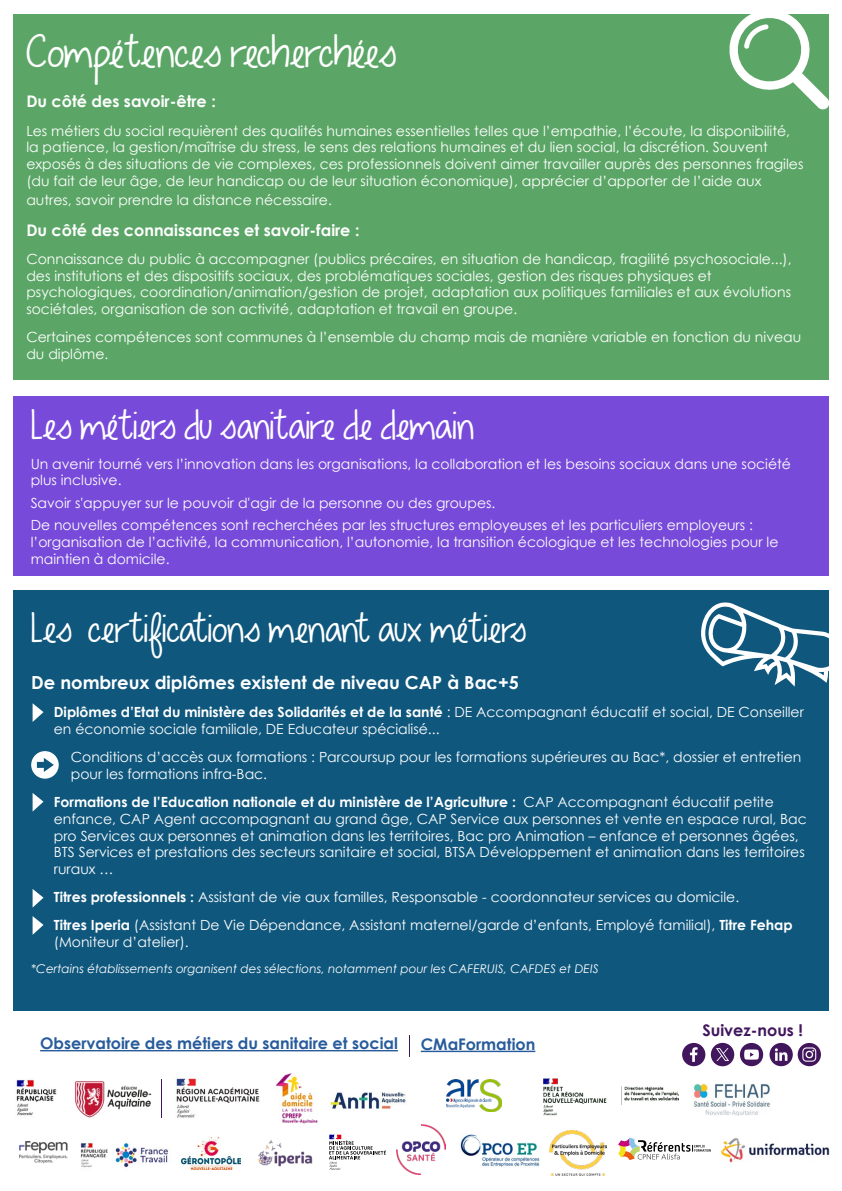
<style>
.page{position:relative;width:842px;height:1191px;background:#fff}
.page>*{position:absolute;margin:0;border:0;box-sizing:border-box;transform-origin:0 0}
.t1{font:40px "KG Begin Again";color:#fff}
.t2{font:36px "KG Begin Again";color:#fff}
.t3{font:700 18px "Century Gothic";color:#fff}
.t4{font:700 16px "Century Gothic";color:#fff}
.t5{font:700 16px "Century Gothic";color:#275b9b}
.t6{font:700 16px "Century Gothic";color:#42165d}
.t7{font:14px/16.8px "Century Gothic";color:#fff}
.t8{font:italic 12px "Century Gothic";color:#fff}
.s1{font-weight:700}
</style>
<div class="page">
<div style="left:13px;top:14px;width:816px;height:366px;background:#5ba666"></div>
<div style="left:13px;top:396px;width:816px;height:179px;background:#774ad9"></div>
<svg style="left:769px;top:1043px;width:52px;height:23px"></svg>
<svg style="left:682px;top:1043px;width:23px;height:23px"></svg>
<svg style="left:740px;top:1043px;width:23px;height:23px"></svg>
<div style="left:711px;top:1042px;width:23px;height:24px;background:#42165d;border-radius:50%"></div>
<svg style="left:716px;top:1048px;width:13px;height:13px"></svg>
<img style="left:16px;top:1079px;width:41px;height:37px">
<img style="left:75px;top:1081px;width:77px;height:36px">
<hr style="left:161px;top:1078px;width:1px;height:39px;background:#42165d">
<div style="left:13px;top:590px;width:816px;height:421px;background:#0f577d"></div>
<svg style="left:729px;top:14px;width:100px;height:96px"></svg>
<svg style="left:701px;top:602px;width:128px;height:84px"></svg>
<img style="left:275px;top:1073px;width:43px;height:51px">
<img style="left:19px;top:1141px;width:49px;height:22px">
<img style="left:258px;top:1140px;width:55px;height:27px">
<img style="left:176px;top:1078px;width:84px;height:40px">
<img style="left:330px;top:1092px;width:76px;height:17px">
<img style="left:549px;top:1130px;width:57px;height:45px">
<img style="left:544px;top:1078px;width:135px;height:38px">
<img style="left:693px;top:1083px;width:77px;height:32px">
<img style="left:80px;top:1142px;width:89px;height:26px">
<img style="left:181px;top:1137px;width:59px;height:32px">
<svg style="left:329px;top:1134px;width:57px;height:35px"></svg>
<img style="left:396px;top:1124px;width:50px;height:50px">
<img style="left:460px;top:1134px;width:80px;height:33px">
<svg style="left:618px;top:1137px;width:93px;height:23px"></svg>
<hr style="left:40px;top:1050px;width:358px;height:1px;background:#275b9b">
<svg style="left:31px;top:751px;width:28px;height:27px"></svg>
<svg style="left:33px;top:703px;width:11px;height:19px"></svg>
<svg style="left:33px;top:889px;width:11px;height:18px"></svg>
<svg style="left:33px;top:916px;width:11px;height:18px"></svg>
<svg style="left:409px;top:1035px;width:1px;height:21px"></svg>
<hr style="left:421px;top:1050px;width:114px;height:2px;background:#275b9b">
<svg style="left:33px;top:793px;width:11px;height:18px"></svg>
<img style="left:720px;top:1138px;width:110px;height:25px">
<img style="left:447px;top:1079px;width:55px;height:32px">
<h1 class="t1" style="left:26px;top:27px;width:371px">Compétences recherchées</h1>
<p class="t4" style="left:26px;top:89px;width:191px">Du côté des savoir-être :</p>
<p class="t7" style="left:26px;top:122px;width:779px">Les métiers du social requièrent des qualités humaines essentielles telles que l’empathie, l’écoute, la disponibilité, la patience, la gestion/maîtrise du stress, le sens des relations humaines et du lien social, la discrétion. Souvent exposés à des situations de vie complexes, ces professionnels doivent aimer travailler auprès des personnes fragiles (du fait de leur âge, de leur handicap ou de leur situation économique), apprécier d’apporter de l’aide aux</p>
<p class="t7" style="left:26px;top:191px;width:307px">autres, savoir prendre la distance nécessaire.</p>
<p class="t4" style="left:26px;top:218px;width:335px">Du côté des connaissances et savoir-faire :</p>
<p class="t7" style="left:26px;top:250px;width:767px">Connaissance du public à accompagner (publics précaires, en situation de handicap, fragilité psychosociale...), des institutions et des dispositifs sociaux, des problématiques sociales, gestion des risques physiques et psychologiques, coordination/animation/gestion de projet, adaptation aux politiques familiales et aux évolutions sociétales, organisation de son activité, adaptation et travail en groupe.</p>
<p class="t7" style="left:26px;top:329px;width:776px">Certaines compétences sont communes à l’ensemble du champ mais de manière variable en fonction du niveau du diplôme.</p>
<h2 class="t2" style="left:31px;top:403px;width:444px">Les métiers du sanitaire de demain</h2>
<p class="t7" style="left:31px;top:455px;width:762px">Un avenir tourné vers l’innovation dans les organisations, la collaboration et les besoins sociaux dans une société plus inclusive.</p>
<p class="t7" style="left:31px;top:491px;width:724px;line-height:22.4px">Savoir s'appuyer sur le pouvoir d'agir de la personne ou des groupes.<br>De nouvelles compétences sont recherchées par les structures employeuses et les particuliers employeurs :</p>
<p class="t7" style="left:31px;top:533px;width:749px">l’organisation de l’activité, la communication, l’autonomie, la transition écologique et les technologies pour le maintien à domicile.</p>
<h2 class="t2" style="left:31px;top:606px;width:496px">Les certifications menant aux métiers</h2>
<p class="t3" style="left:31px;top:668px;width:489px">De nombreux diplômes existent de niveau CAP à Bac+5</p>
<p class="t7" style="left:54px;top:703px;width:751px"><span class="s1">Diplômes d’Etat du ministère des Solidarités et de la santé</span> : DE Accompagnant éducatif et social, DE Conseiller en économie sociale familiale, DE Educateur spécialisé...</p>
<p class="t7" style="left:71px;top:748px;width:732px">Conditions d’accès aux formations : Parcoursup pour les formations supérieures au Bac*, dossier et entretien pour les formations infra-Bac.</p>
<p class="t7" style="left:54px;top:793px;width:754px"><span class="s1">Formations de l’Education nationale et du ministère de l’Agriculture :</span> CAP Accompagnant éducatif petite enfance, CAP Agent accompagnant au grand âge, CAP Service aux personnes et vente en espace rural, Bac pro Services aux personnes et animation dans les territoires, Bac pro Animation – enfance et personnes âgées, BTS Services et prestations des secteurs sanitaire et social, BTSA Développement et animation dans les territoires ruraux …</p>
<p class="t7" style="left:54px;top:883px;width:740px;line-height:28.2px"><span class="s1">Titres professionnels :</span> Assistant de vie aux familles, Responsable - coordonnateur services au domicile.<br><span class="s1">Titres Iperia</span> (Assistant De Vie Dépendance, Assistant maternel/garde d’enfants, Employé familial), <span class="s1">Titre Fehap</span></p>
<p class="t7" style="left:54px;top:933px;width:136px">(Moniteur d’atelier).</p>
<p class="t8" style="left:31px;top:960px;width:569px">*Certains établissements organisent des sélections, notamment pour les CAFERUIS, CAFDES et DEIS</p>
<p class="t5" style="left:40px;top:1031px;width:359px">Observatoire des métiers du sanitaire et social</p>
<p class="t5" style="left:421px;top:1032px;width:116px">CMaFormation</p>
<p class="t6" style="left:702px;top:1018px;width:102px">Suivez-nous !</p>
</div>
